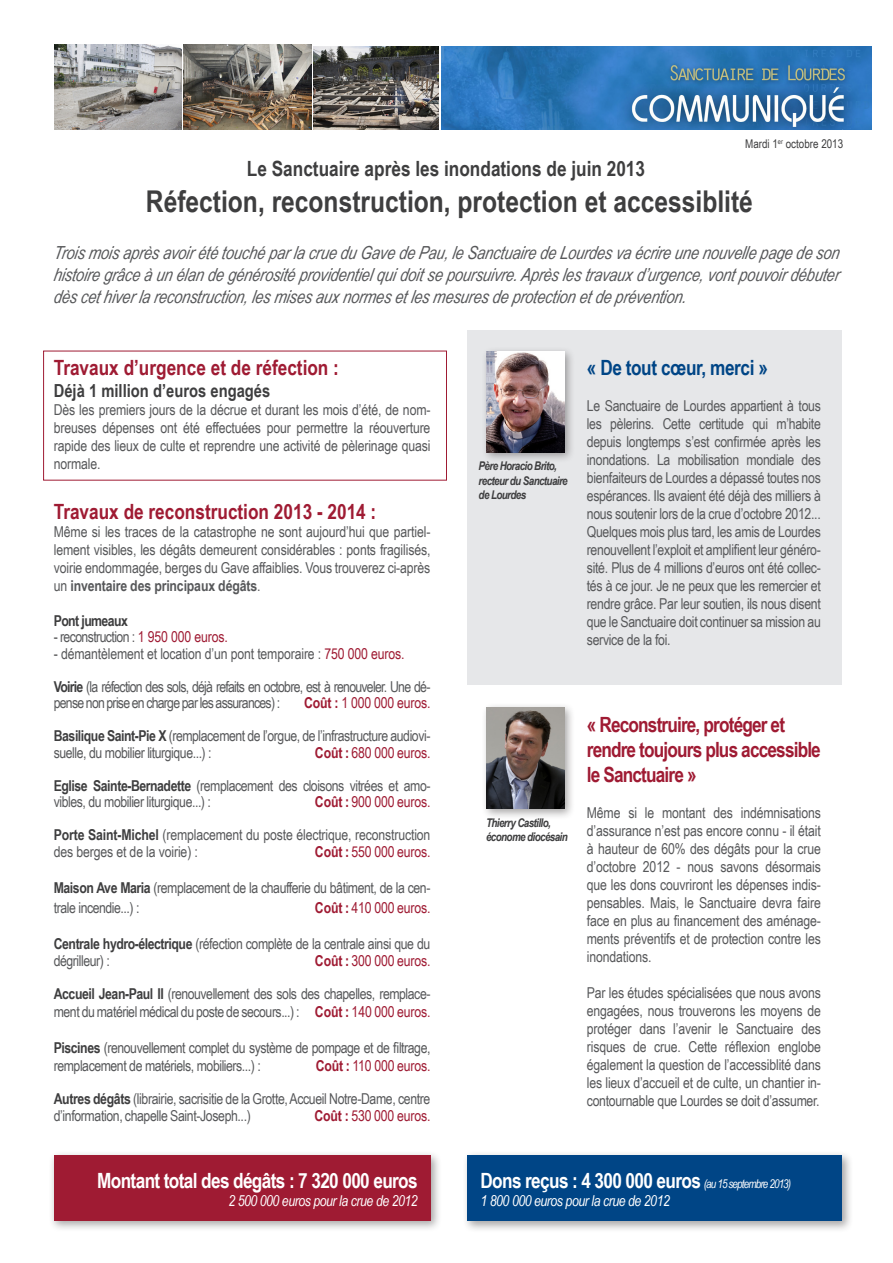
<style>
.page{position:relative;width:893px;height:1263px;background:#fff}
.page>*{position:absolute;margin:0;border:0;box-sizing:border-box;transform-origin:0 0}
.t1{font:700 30px "Arial Narrow";color:#3e3e3f}
.t2{font:700 21px "Arial Narrow";letter-spacing:-.03em;color:#fff}
.t3{font:700 21px/25.2px "Arial Narrow";letter-spacing:-.04em;color:#9f1b33}
.t4{font:700 21px "Arial Narrow";color:#9f1b33}
.t5{font:700 21px "Arial Narrow";color:#3e3e3f}
.t6{font:700 21px "Arial Narrow";letter-spacing:-.02em;color:#004586}
.t7{font:italic 18px/21.6px "Arial Narrow";color:#57585a;text-align:justify}
.t8{font:700 18px "Arial Narrow";color:#3e3e3f}
.t9{font:15px/18px "Arial Narrow";letter-spacing:-.03em;color:#57585a}
.t10{font:15px/16.5px "Arial Narrow";letter-spacing:-.01em;color:#57585a}
.t11{font:15px "Arial Narrow";letter-spacing:-.01em;color:#9f1b33}
.t12{font:15px/16.5px "Arial Narrow";letter-spacing:-.05em;color:#57585a}
.t13{font:italic 15px "Arial Narrow";letter-spacing:-.03em;color:#fff}
.t14{font:700 15px "Arial Narrow";letter-spacing:-.04em;color:#3e3e3f}
.t15{font:italic 700 12px/14.4px "Arial Narrow";letter-spacing:-.05em;color:#3e3e3f}
.t16{font:12px "Arial Narrow";color:#3e3e3f}
.s1{font-weight:700}
.s2{color:#3e3e3f}
.s3{color:#9f1b33}
.s4{font-weight:700;color:#3e3e3f}
.s5{font-weight:700;color:#9f1b33}
.s6{font-weight:400;font-style:italic;font-size:12px}
</style>
<div class="page">
<div style="left:468px;top:330px;width:374px;height:355px;background:#e6e7e9"></div>
<div style="left:49px;top:1150px;width:393px;height:82px;background:#231f20;opacity:.4"></div>
<div style="left:54px;top:1155px;width:377px;height:65px;background:#9f1b33"></div>
<div style="left:462px;top:1150px;width:391px;height:83px;background:#231f20;opacity:.4"></div>
<div style="left:468px;top:1155px;width:374px;height:66px;background:#004586"></div>
<div style="left:481px;top:346px;width:94px;height:117px;background:#231f20;opacity:.4"></div>
<img style="left:486px;top:351px;width:78px;height:101px">
<img style="left:441px;top:47px;width:430px;height:83px">
<div style="left:481px;top:702px;width:94px;height:118px;background:#231f20;opacity:.4"></div>
<img style="left:486px;top:707px;width:78px;height:102px">
<img style="left:54px;top:45px;width:128px;height:85px">
<img style="left:184px;top:45px;width:128px;height:85px">
<img style="left:314px;top:47px;width:124px;height:83px">
<p class="t16" style="left:745px;top:135px;width:100px">Mardi 1<sup>er</sup> octobre 2013</p>
<h2 class="t5" style="left:247px;top:153px;width:400px">Le Sanctuaire après les inondations de juin 2013</h2>
<h1 class="t1" style="left:146px;top:179px;width:608px">Réfection, reconstruction, protection et accessiblité</h1>
<p class="t7" style="left:53px;top:242px;width:792px">TroismoisaprèsavoirététouchéparlacrueduGavedePau,leSanctuairedeLourdesvaécrireunenouvellepagedeson histoiregrâceàunélandegénérositéprovidentielquidoitsepoursuivre.Aprèslestravauxd’urgence,vontpouvoirdébuter dèscethiverlareconstruction,lesmisesauxnormesetlesmesuresdeprotectionetdeprévention.</p>
<h2 class="t4" style="left:54px;top:352px;width:287px">Travaux d’urgence et de réfection :</h2>
<p class="t8" style="left:54px;top:377px;width:218px">Déjà 1 million d’euros engagés</p>
<p class="t9" style="left:54px;top:400px;width:378px;text-align:justify">Dès les premiers jours de la décrue et durant les mois d’été, de nom&shy;breuses dépenses ont été effectuées pour permettre la réouverture rapide des lieux de culte et reprendre une activité de pèlerinage quasi normale.</p>
<h2 class="t4" style="left:54px;top:496px;width:324px">Travaux de reconstruction 2013 - 2014 :</h2>
<p class="t9" style="left:54px;top:522px;width:378px;text-align:justify">Même si les traces de la catastrophe ne sont aujourd’hui que partiel&shy;lement visibles, les dégâts demeurent considérables : ponts fragilisés, voirie endommagée, berges du Gave affaiblies. Vous trouverez ci-après un <span class="s1">inventaire des principaux dégâts</span>.</p>
<p class="t14" style="left:54px;top:609px;width:76px">Pont jumeaux</p>
<p class="t9" style="left:54px;top:627px;width:176px"><span class="s2">-</span> reconstruction : <span class="s3">1 950 000 euros.</span></p>
<p class="t10" style="left:54px;top:645px;width:352px"><span class="s2">-</span> démantèlement et location d’un pont temporaire : <span class="s3">750 000 euros.</span></p>
<p class="t12" style="left:54px;top:678px;width:378px"><span class="s4">Voirie</span> (la réfection des sols, déjà refaits en octobre, est à renouveler. Une dé&shy;pense non prise en charge par les assurances) :</p>
<p class="t11" style="left:304px;top:692px;width:128px"><span class="s1">Coût :</span> 1 000 000 euros.</p>
<p class="t9" style="left:54px;top:727px;width:378px;line-height:16.5px"><span class="s4">Basilique Saint-Pie X</span> (remplacement de l’orgue, de l’infrastructure audiovi&shy;suelle, du mobilier liturgique...) :</p>
<p class="t11" style="left:315px;top:741px;width:117px"><span class="s1">Coût :</span> 680 000 euros.</p>
<p class="t9" style="left:54px;top:777px;width:378px;line-height:16.5px"><span class="s4">Eglise Sainte-Bernadette</span> (remplacement des cloisons vitrées et amo&shy;vibles, du mobilier liturgique...) :</p>
<p class="t11" style="left:315px;top:791px;width:117px"><span class="s1">Coût :</span> 900 000 euros.</p>
<p class="t10" style="left:54px;top:826px;width:378px"><span class="s4">Porte Saint-Michel</span> (remplacement du poste électrique, reconstruction des berges et de la voirie) :</p>
<p class="t11" style="left:315px;top:840px;width:117px"><span class="s1">Coût :</span> 550 000 euros.</p>
<p class="t9" style="left:54px;top:877px;width:378px;line-height:19.8px"><span class="s4">Maison Ave Maria</span> (remplacement de la chaufferie du bâtiment, de la cen&shy;trale incendie...) :</p>
<p class="t11" style="left:315px;top:897px;width:117px"><span class="s1">Coût :</span> 410 000 euros.</p>
<p class="t9" style="left:54px;top:935px;width:378px;line-height:16.5px"><span class="s4">Centrale hydro-électrique</span> (réfection complète de la centrale ainsi que du dégrilleur) :</p>
<p class="t11" style="left:315px;top:949px;width:117px"><span class="s1">Coût :</span> 300 000 euros.</p>
<p class="t9" style="left:54px;top:984px;width:378px"><span class="s4">Accueil Jean-Paul II</span> (renouvellement des sols des chapelles, remplace&shy;ment du matériel médical du poste de secours...) : <span class="s5">Coût :</span> <span class="s3">140 000 euros.</span></p>
<p class="t9" style="left:54px;top:1038px;width:378px"><span class="s4">Piscines</span> (renouvellement complet du système de pompage et de filtrage, remplacement de matériels, mobiliers...) :</p>
<p class="t11" style="left:316px;top:1055px;width:116px"><span class="s1">Coût :</span> 110 000 euros.</p>
<p class="t9" style="left:54px;top:1090px;width:378px;line-height:16.5px"><span class="s4">Autres dégâts</span> (librairie, sacrisitie de la Grotte, Accueil Notre-Dame, centre d’information, chapelle Saint-Joseph...)</p>
<p class="t11" style="left:314px;top:1104px;width:118px"><span class="s1">Coût :</span> 530 000 euros.</p>
<h2 class="t2" style="left:97px;top:1164px;width:322px">Montant total des dégâts : 7 320 000 euros</h2>
<p class="t13" style="left:228px;top:1190px;width:191px">2 500 000 euros pour la crue de 2012</p>
<p class="t15" style="left:479px;top:458px;width:91px">Père Horacio Brito, recteur du Sanctuaire de Lourdes</p>
<h2 class="t6" style="left:587px;top:352px;width:183px">« De tout cœur, merci »</h2>
<p class="t9" style="left:587px;top:396px;width:236px;text-align:justify">Le Sanctuaire de Lourdes appartient à tous les pèlerins. Cette certitude qui m’habite depuis longtemps s’est confirmée après les inondations. La mobilisation mondiale des bienfaiteurs de Lourdes a dépassé toutes nos espérances. Ils avaient été déjà des milliers à nous soutenir lors de la crue d’octobre 2012...<br>Quelques mois plus tard, les amis de Lourdes renouvellent l’exploit et amplifient leur généro&shy;sité. Plus de 4 millions d’euros ont été collec&shy;tés à ce jour. Je ne peux que les remercier et rendre grâce. Par leur soutien, ils nous disent que le Sanctuaire doit continuer sa mission au service de la foi.</p>
<p class="t15" style="left:486px;top:815px;width:83px">Thierry Castillo, économe diocésain</p>
<h2 class="t3" style="left:587px;top:711px;width:236px">« Reconstruire, protéger et rendre toujours plus accessible le Sanctuaire »</h2>
<p class="t9" style="left:587px;top:803px;width:236px;text-align:justify">Même si le montant des indémnisations d’assurance n’est pas encore connu - il était à hauteur de 60% des dégâts pour la crue d’octobre 2012 - nous savons désormais que les dons couvriront les dépenses indis&shy;pensables. Mais, le Sanctuaire devra faire face en plus au financement des aménage&shy;ments préventifs et de protection contre les inondations.</p>
<p class="t9" style="left:587px;top:983px;width:236px;text-align:justify">Par les études spécialisées que nous avons engagées, nous trouverons les moyens de protéger dans l’avenir le Sanctuaire des risques de crue. Cette réflexion englobe également la question de l’accessiblité dans les lieux d’accueil et de culte, un chantier in&shy;contournable que Lourdes se doit d’assumer.</p>
<h2 class="t2" style="left:480px;top:1164px;width:312px">Dons reçus : 4 300 000 euros <span class="s6">(au 15 septembre 2013)</span></h2>
<p class="t13" style="left:480px;top:1190px;width:191px">1 800 000 euros pour la crue de 2012</p>
</div>
